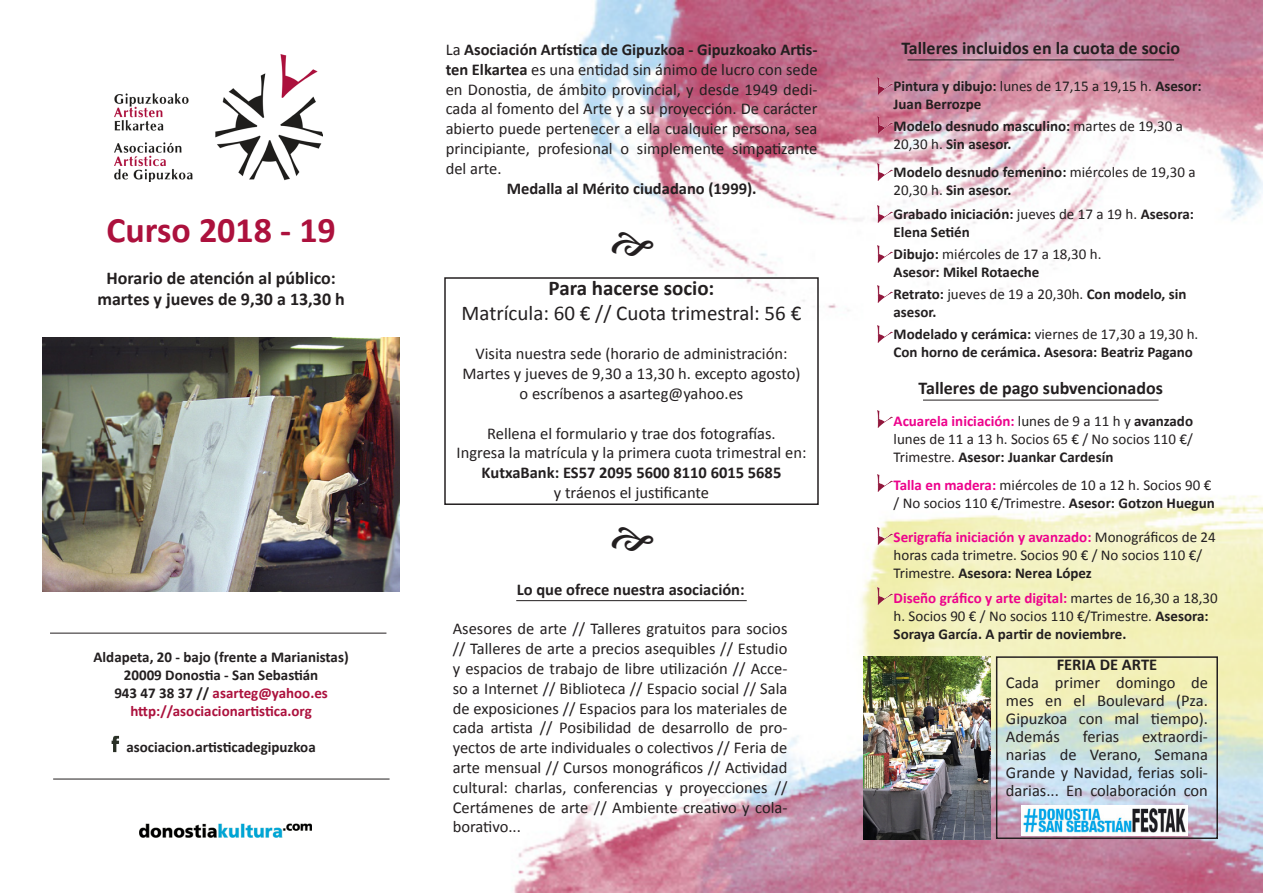
<style>
.page{position:relative;width:1263px;height:893px;background:#fff}
.page>*{position:absolute;margin:0;border:0;box-sizing:border-box;transform-origin:0 0}
.t1{font:700 36px "Calibri";color:#ac113d}
.t2{font:21px "Calibri";color:#231f20}
.t3{font:700 21px "Calibri";color:#231f20}
.t4{font:700 18px "Calibri";color:#231f20}
.t5{font:16.5px/19.8px "Calibri";color:#231f20;text-align:justify}
.t6{font:700 16.5px "Calibri";color:#231f20}
.t7{font:15px/18px "Calibri";color:#231f20}
.t8{font:700 15px/18px "Calibri";color:#231f20}
.t9{font:700 15px "Calibri";color:#ac113d}
.s1{color:#231f20}
.s2{font-weight:700}
.s3{font-weight:400}
.s4{font-weight:700;color:#ed028c}
</style>
<div class="page">
<img style="left:42px;top:0;width:1220px;height:893px">
<img style="left:114px;top:55px;width:208px;height:127px">
<div style="left:444px;top:277px;width:375px;height:228px;border:2px solid #231f20"></div>
<hr style="left:50px;top:633px;width:336px;height:1px;background:#231f20">
<hr style="left:53px;top:779px;width:337px;height:1px;background:#231f20">
<hr style="left:516px;top:600px;width:231px;height:1px;background:#231f20">
<hr style="left:907px;top:60px;width:267px;height:1px;background:#231f20">
<img style="left:878px;top:77px;width:14px;height:17px">
<img style="left:878px;top:117px;width:14px;height:17px">
<img style="left:878px;top:164px;width:14px;height:17px">
<img style="left:878px;top:205px;width:14px;height:17px">
<img style="left:878px;top:245px;width:14px;height:17px">
<img style="left:878px;top:285px;width:14px;height:17px">
<img style="left:878px;top:325px;width:14px;height:17px">
<hr style="left:923px;top:400px;width:235px;height:1px;background:#231f20">
<img style="left:878px;top:410px;width:14px;height:17px">
<img style="left:878px;top:475px;width:14px;height:17px">
<img style="left:878px;top:527px;width:14px;height:17px">
<img style="left:878px;top:587px;width:14px;height:17px">
<div style="left:996px;top:656px;width:222px;height:183px;border:2px solid #231f20"></div>
<img style="left:139px;top:804px;width:172px;height:35px">
<img style="left:109px;top:735px;width:13px;height:18px">
<img style="left:864px;top:656px;width:126px;height:183px">
<img style="left:1021px;top:806px;width:166px;height:29px">
<img style="left:43px;top:337px;width:357px;height:254px">
<svg style="left:612px;top:526px;width:41px;height:25px"></svg>
<svg style="left:612px;top:232px;width:41px;height:24px"></svg>
<p class="t1" style="left:106px;top:207px;width:231px">Curso 2018 - 19</p>
<p class="t4" style="left:106px;top:267px;width:231px">Horario de atención al público:</p>
<p class="t4" style="left:97px;top:288px;width:249px">martes y jueves de 9,30 a 13,30 h</p>
<p class="t8" style="left:94px;top:648px;width:257px">Aldapeta, 20 - bajo (frente a Marianistas)</p>
<p class="t8" style="left:124px;top:666px;width:196px">20009 Donostia - San Sebastián</p>
<p class="t9" style="left:114px;top:684px;width:215px"><span class="s1">943 47 38 37 //</span> asarteg@yahoo.es</p>
<p class="t9" style="left:130px;top:702px;width:183px">http://asociacionartistica.org</p>
<p class="t8" style="left:126px;top:738px;width:191px">asociacion.artisticadegipuzkoa</p>
<p class="t5" style="left:446px;top:39px;width:373px">La <span class="s2">Asociación Artística de Gipuzkoa - Gipuzkoako Artis&shy;ten Elkartea</span> es una entidad sin ánimo de lucro con sede en Donostia, de ámbito provincial, y desde 1949 dedi&shy;cada al fomento del Arte y a su proyección. De carácter abierto puede pertenecer a ella cualquier persona, sea principiante, profesional o simplemente simpatizante del arte.</p>
<p class="t6" style="left:507px;top:178px;width:251px">Medalla al Mérito ciudadano (1999).</p>
<p class="t3" style="left:548px;top:274px;width:167px">Para hacerse socio:</p>
<p class="t2" style="left:462px;top:300px;width:341px">Matrícula: 60 € // Cuota trimestral: 56 €</p>
<p class="t5" style="left:475px;top:343px;width:313px">Visita nuestra sede (horario de administración:</p>
<p class="t5" style="left:462px;top:363px;width:340px">Martes y jueves de 9,30 a 13,30 h. excepto agosto)</p>
<p class="t5" style="left:520px;top:383px;width:225px">o escríbenos a asarteg@yahoo.es</p>
<p class="t5" style="left:487px;top:422px;width:290px">Rellena el formulario y trae dos fotografías.</p>
<p class="t5" style="left:456px;top:442px;width:351px">Ingresa la matrícula y la primera cuota trimestral en:</p>
<p class="t6" style="left:482px;top:462px;width:301px">KutxaBank: ES57 2095 5600 8110 6015 5685</p>
<p class="t5" style="left:554px;top:482px;width:157px">y tráenos el justificante</p>
<p class="t6" style="left:517px;top:579px;width:229px">Lo que ofrece nuestra asociación:</p>
<p class="t5" style="left:453px;top:618px;width:336px">Asesores de arte // Talleres gratuitos para socios // Talleres de arte a precios asequibles // Estudio y espacios de trabajo de libre utilización // Acce&shy;so a Internet // Biblioteca // Espacio social // Sala de exposiciones // Espacios para los materiales de cada artista // Posibilidad de desarrollo de pro&shy;yectos de arte individuales o colectivos // Feria de arte mensual // Cursos monográficos // Actividad cultural: charlas, conferencias y proyecciones // Certámenes de arte // Ambiente creativo y cola&shy;borativo...</p>
<p class="t4" style="left:901px;top:37px;width:280px">Talleres incluidos en la cuota de socio</p>
<p class="t8" style="left:893px;top:76px;width:309px">Pintura y dibujo: <span class="s3">lunes de 17,15 a 19,15 h.</span> Asesor:<br>Juan Berrozpe</p>
<p class="t8" style="left:893px;top:116px;width:291px">Modelo desnudo masculino: <span class="s3">martes de 19,30 a<br>20,30 h.</span> Sin asesor.</p>
<p class="t8" style="left:893px;top:163px;width:303px">Modelo desnudo femenino: <span class="s3">miércoles de 19,30 a<br>20,30 h.</span> Sin asesor.</p>
<p class="t8" style="left:893px;top:204px;width:302px">Grabado iniciación: <span class="s3">jueves de 17 a 19 h.</span> Asesora:<br>Elena Setién</p>
<p class="t7" style="left:893px;top:244px;width:209px"><span class="s2">Dibujo:</span> miércoles de 17 a 18,30 h.</p>
<p class="t8" style="left:893px;top:262px;width:147px">Asesor: Mikel Rotaeche</p>
<p class="t8" style="left:893px;top:284px;width:294px">Retrato: <span class="s3">jueves de 19 a 20,30h.</span> Con modelo, sin asesor.</p>
<p class="t7" style="left:893px;top:324px;width:306px"><span class="s2">Modelado y cerámica:</span> viernes de 17,30 a 19,30 h.</p>
<p class="t8" style="left:893px;top:342px;width:301px">Con horno de cerámica. Asesora: Beatriz Pagano</p>
<p class="t4" style="left:918px;top:377px;width:246px">Talleres de pago subvencionados</p>
<p class="t7" style="left:893px;top:411px;width:301px;text-align:justify"><span class="s4">Acuarela iniciación:</span> lunes de 9 a 11 h y <span class="s2">avanzado </span>lunes de 11 a 13 h. Socios 65 € / No socios 110 €/ Trimestre. <span class="s2">Asesor: Juankar Cardesín</span></p>
<p class="t7" style="left:893px;top:476px;width:323px"><span class="s4">Talla en madera:</span> miércoles de 10 a 12 h. Socios 90 € / No socios 110 €/Trimestre. <span class="s2">Asesor: Gotzon Huegun</span></p>
<p class="t7" style="left:893px;top:527px;width:324px"><span class="s4">Serigrafía iniciación y avanzado:</span> Monográficos de 24 horas cada trimetre. Socios 90 € / No socios 110 €/<br>Trimestre. <span class="s2">Asesora: Nerea López</span></p>
<p class="t7" style="left:893px;top:588px;width:326px"><span class="s4">Diseño gráfico y arte digital:</span> martes de 16,30 a 18,30 h. Socios 90 € / No socios 110 €/Trimestre. <span class="s2">Asesora:<br>Soraya García. A partir de noviembre.</span></p>
<p class="t6" style="left:1057px;top:654px;width:102px">FERIA DE ARTE</p>
<p class="t5" style="left:1006px;top:673px;width:204px;line-height:18px">Cada primer domingo de mes en el Boulevard (Pza.<br>Gipuzkoa con mal tiempo).<br>Además</p>
<p class="t5" style="left:1083px;top:726px;width:38px">ferias</p>
<p class="t5" style="left:1006px;top:727px;width:204px;line-height:18px;text-indent:136px">extraordi&shy;narias de Verano, Semana Grande y Navidad, ferias soli&shy;darias... En colaboración con</p>
</div>
